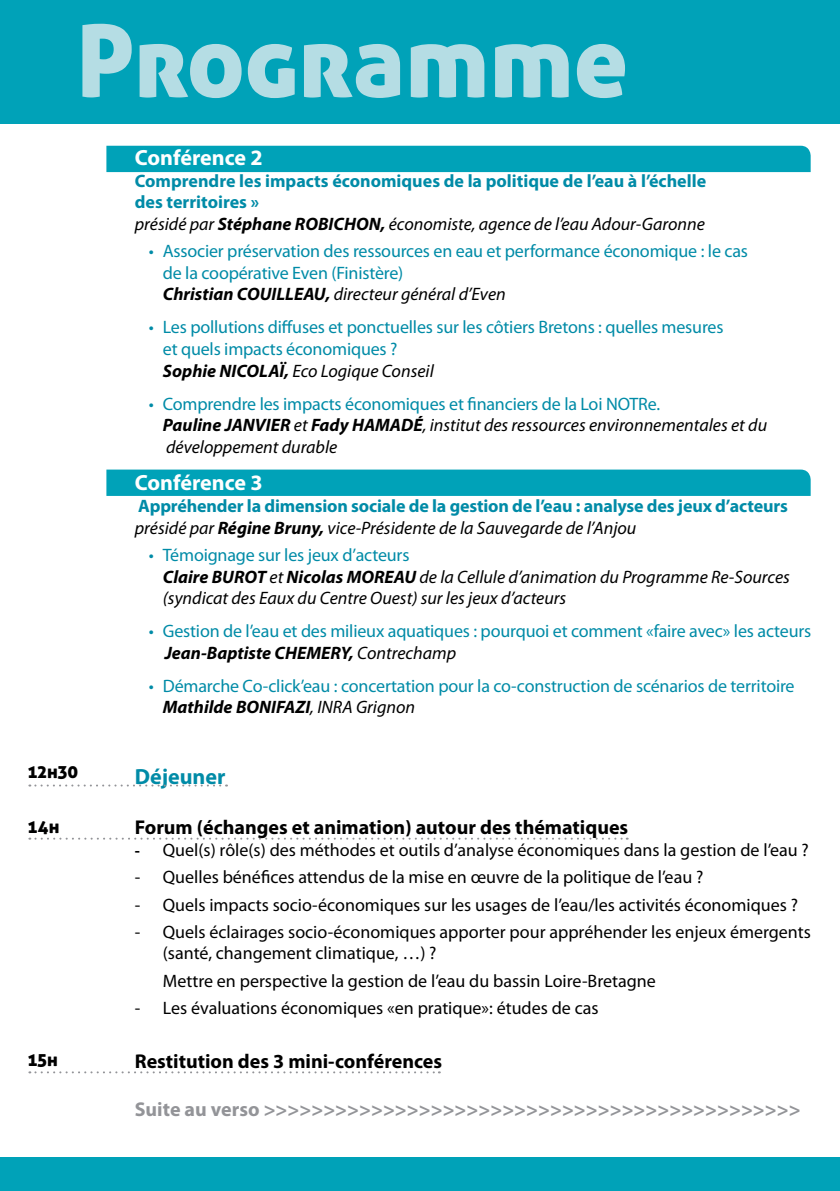
<style>
.page{position:relative;width:840px;height:1191px;background:#fff}
.page>*{position:absolute;margin:0;border:0;box-sizing:border-box;transform-origin:0 0}
.t1{font:100px "Aller Display";color:#b5dde4}
.t2{font:700 22px "Myriad Pro";color:#fff}
.t3{font:700 22px "Myriad Pro";color:#008ba7}
.t4{font:700 20px "Myriad Pro";color:#000}
.t5{font:700 20px "Myriad Pro";color:#939498}
.t6{font:18px/21.6px "Myriad Pro";letter-spacing:-.01em;color:#008ba7}
.t7{font:18px/21.6px "Myriad Pro";color:#000}
.t8{font:italic 18px/21.6px "Myriad Pro";color:#000}
.t9{font:700 18px/21.6px "Myriad Pro";letter-spacing:-.01em;color:#008ba7}
.t10{font:18px "Aller Display";color:#000}
.s1{font-weight:700}
.s2{font-weight:700;font-style:italic;color:#000}
.s3{font-style:italic;color:#000}
.s4{font-style:normal;color:#008ba7}
.s5{font-weight:700;font-size:16px}
</style>
<div class="page">
<div style="left:106px;top:146px;width:704px;height:26px;background:#00a2b8"></div>
<svg style="left:106px;top:469px;width:704px;height:27px;background:#06a4b9"></svg>
<div style="left:0;top:1157px;width:839px;height:34px;background:#00a2b8"></div>
<div style="left:0;top:0;width:839px;height:123px;background:#00a2b8"></div>
<svg style="left:29px;top:784px;width:198px;height:2px"></svg>
<svg style="left:29px;top:837px;width:598px;height:2px"></svg>
<svg style="left:29px;top:1071px;width:410px;height:2px"></svg>
<p class="t1" style="left:76px;top:-3px;width:552px">Programme</p>
<p class="t10" style="left:28px;top:760px;width:52px">12h30</p>
<p class="t10" style="left:28px;top:815px;width:33px">14h</p>
<p class="t10" style="left:28px;top:1048px;width:32px">15h</p>
<p class="t2" style="left:135px;top:145px;width:129px">Conférence 2</p>
<p class="t9" style="left:135px;top:170px;width:572px">Comprendre les impacts économiques de la politique de l’eau à l’échelle des territoires »</p>
<p class="t8" style="left:135px;top:213px;width:571px">présidé par <span class="s1">Stéphane ROBICHON,</span> économiste, agence de l’eau Adour-Garonne</p>
<p class="t6" style="left:163px;top:241px;width:586px;text-indent:-14px">• Associer préservation des ressources en eau et performance économique : le cas de la coopérative Even (Finistère)<br><span class="s2">Christian COUILLEAU,</span> <span class="s3">directeur général d’Even</span></p>
<p class="t6" style="left:163px;top:317px;width:562px;text-indent:-14px">• Les pollutions diffuses et ponctuelles sur les côtiers Bretons : quelles mesures et quels impacts économiques ?<br><span class="s2">Sophie NICOLAÏ,</span> <span class="s3">Eco Logique Conseil</span></p>
<p class="t8" style="left:163px;top:393px;width:605px;text-indent:-14px"><span class="s4">• Comprendre les impacts économiques et financiers de la Loi NOTRe.<br></span><span class="s1">Pauline JANVIER</span> et <span class="s1">Fady HAMADÉ</span>, institut des ressources environnementales et du développement durable</p>
<p class="t2" style="left:135px;top:471px;width:129px">Conférence 3</p>
<p class="t9" style="left:138px;top:495px;width:650px">Appréhender la dimension sociale de la gestion de l’eau : analyse des jeux d’acteurs</p>
<p class="t8" style="left:135px;top:517px;width:503px">présidé par <span class="s1">Régine Bruny,</span> vice-Présidente de la Sauvegarde de l’Anjou</p>
<p class="t8" style="left:163px;top:544px;width:628px;text-indent:-14px"><span class="s4">• Témoignage sur les jeux d’acteurs<br></span><span class="s1">Claire BUROT</span> et <span class="s1">Nicolas MOREAU</span> de la Cellule d’animation du Programme Re-Sources (syndicat des Eaux du Centre Ouest) sur les jeux d’acteurs</p>
<p class="t6" style="left:165px;top:620px;width:647px;text-indent:-16px">• Gestion de l’eau et des milieux aquatiques : pourquoi et comment «faire avec» les acteurs<br><span class="s2">Jean-Baptiste CHEMERY,</span> <span class="s3">Contrechamp</span></p>
<p class="t6" style="left:163px;top:675px;width:633px;text-indent:-14px">• Démarche Co-click’eau : concertation pour la co-construction de scénarios de territoire<br><span class="s2">Mathilde BONIFAZI</span><span class="s3">, INRA Grignon</span></p>
<p class="t3" style="left:135px;top:764px;width:92px">Déjeuner</p>
<p class="t4" style="left:135px;top:816px;width:494px">Forum (échanges et animation) autour des thématiques</p>
<p class="t7" style="left:135px;top:839px;width:675px"><span class="s5">-</span> Quel(s) rôle(s) des méthodes et outils d’analyse économiques dans la gestion de l’eau ?</p>
<p class="t7" style="left:135px;top:867px;width:569px">- Quelles bénéfices attendus de la mise en œuvre de la politique de l’eau ?</p>
<p class="t7" style="left:135px;top:894px;width:664px">- Quels impacts socio-économiques sur les usages de l’eau/les activités économiques ?</p>
<p class="t7" style="left:163px;top:921px;width:649px;text-indent:-28px">- Quels éclairages socio-économiques apporter pour appréhender les enjeux émergents (santé, changement climatique, …) ?</p>
<p class="t7" style="left:163px;top:970px;width:494px">Mettre en perspective la gestion de l’eau du bassin Loire-Bretagne</p>
<p class="t7" style="left:135px;top:997px;width:465px">- Les évaluations économiques «en pratique»: études de cas</p>
<p class="t4" style="left:135px;top:1049px;width:309px">Restitution des 3 mini-conférences</p>
<p class="t5" style="left:135px;top:1097px;width:667px">Suite au verso &gt;&gt;&gt;&gt;&gt;&gt;&gt;&gt;&gt;&gt;&gt;&gt;&gt;&gt;&gt;&gt;&gt;&gt;&gt;&gt;&gt;&gt;&gt;&gt;&gt;&gt;&gt;&gt;&gt;&gt;&gt;&gt;&gt;&gt;&gt;&gt;&gt;&gt;&gt;&gt;&gt;&gt;&gt;&gt;&gt;</p>
</div>
